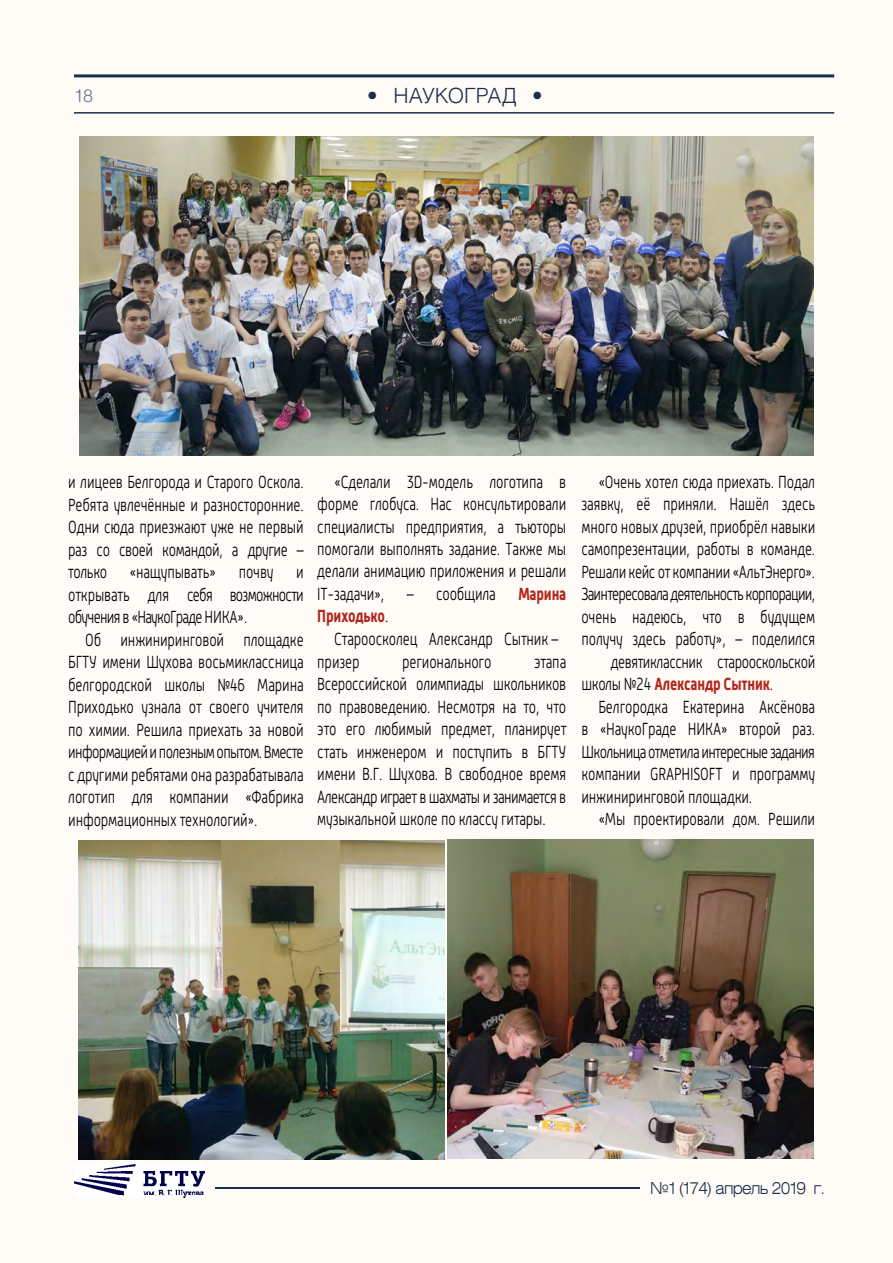
<style>
.page{position:relative;width:893px;height:1263px;background:#fffcf7}
.page>*{position:absolute;margin:0;border:0;box-sizing:border-box;transform-origin:0 0}
.t1{font:300 21px "Helios";letter-spacing:.005em;color:#1c2e4d}
.t2{font:300 18px/22.5px "Russia";letter-spacing:-.01em;color:#000;text-align:justify;scale:.77 1}
.t3{font:300 18px "Russia";letter-spacing:-.055em;color:#000;scale:.77 1}
.t4{font:300 18px "Russia";letter-spacing:-.045em;color:#000;scale:.77 1}
.t5{font:300 18px "Russia";letter-spacing:-.03em;color:#000;scale:.77 1}
.t6{font:700 18px "Russia";letter-spacing:-.01em;color:#b4261c;scale:.77 1}
.t7{font:300 18px "Helios";color:#64718f}
.t8{font:16.5px "Helios Ext Light C";letter-spacing:-.05em;color:#1c2e4d;scale:.9 1}
.s1{font-weight:700;color:#b4261c}
.s2{font-weight:300;color:#000}
</style>
<div class="page">
<hr style="left:215px;top:1187px;width:425px;height:2px;background:#1c2e4d">
<img style="left:74px;top:1164px;width:130px;height:33px">
<hr style="left:74px;top:112px;width:760px;height:2px;background:#1c2e4d">
<hr style="left:74px;top:74px;width:760px;height:3px;background:#1c2e4d">
<img style="left:79px;top:137px;width:734px;height:319px">
<img style="left:78px;top:840px;width:366px;height:319px">
<img style="left:447px;top:840px;width:366px;height:319px">
<p class="t7" style="left:74px;top:85px;width:21px">18</p>
<p class="t1" style="left:367px;top:84px;width:177px">• НАУКОГРАД •</p>
<p class="t2" style="left:68px;top:471px;width:308px">и лицеев Белгорода и Старого Оскола.<br>Ребята увлечённые и разносторонние.<br>Одни сюда приезжают уже не первый раз со своей командой, а другие – только «нащупывать»</p>
<p class="t2" style="left:239px;top:561px;width:47px">почву</p>
<p class="t2" style="left:68px;top:560px;width:308px;text-indent:228px">и открывать для себя возможности обучения в «НаукоГраде НИКА».</p>
<p class="t2" style="left:68px;top:628px;width:307px;text-indent:17px">Об инжиниринговой площадке БГТУ имени Шухова восьмиклассница белгородской школы №46 Марина Приходько узнала от своего учителя по химии. Решила приехать за новой информацией и полезным опытом. Вместе с другими ребятами она разрабатывала логотип для компании «Фабрика информационных технологий».</p>
<p class="t2" style="left:317px;top:470px;width:325px;text-indent:17px">«Сделали 3D-модель логотипа в форме глобуса. Нас консультировали специалисты предприятия, а тьюторы помогали выполнять задание. Также мы делали анимацию приложения и решали IT-задачи», – сообщила <span class="s1">Марина Приходько</span>.</p>
<p class="t2" style="left:317px;top:628px;width:315px;text-indent:17px">Староосколец Александр Сытник – призер</p>
<p class="t2" style="left:317px;top:650px;width:325px;text-indent:217px">этапа Всероссийской олимпиады школьников по правоведению. Несмотря на то, что это его любимый предмет, планирует стать инженером и поступить в БГТУ имени В.Г. Шухова. В свободное время Александр играет в шахматы и занимается в музыкальной школе по классу гитары.</p>
<p class="t2" style="left:402px;top:650px;width:117px">регионального</p>
<p class="t2" style="left:598px;top:470px;width:283px">«Очень хотел сюда приехать. Подал</p>
<p class="t2" style="left:581px;top:493px;width:305px">заявку, её приняли. Нашёл здесь</p>
<p class="t2" style="left:581px;top:515px;width:305px">много новых друзей, приобрёл навыки</p>
<p class="t2" style="left:581px;top:538px;width:305px">самопрезентации, работы в команде.</p>
<p class="t2" style="left:581px;top:560px;width:305px">Решали кейс от компании «АльтЭнерго».</p>
<p class="t3" style="left:581px;top:584px;width:305px">Заинтересовала деятельность корпорации,</p>
<p class="t2" style="left:581px;top:605px;width:305px">очень надеюсь, что в будущем</p>
<p class="t2" style="left:581px;top:628px;width:305px">получу здесь работу», – поделился</p>
<p class="t5" style="left:611px;top:651px;width:267px">девятиклассник старооскольской</p>
<p class="t6" style="left:581px;top:673px;width:251px"><span class="s2">школы №24</span> Александр Сытник<span class="s2">.</span></p>
<p class="t2" style="left:598px;top:695px;width:283px">Белгородка Екатерина Аксёнова</p>
<p class="t2" style="left:581px;top:718px;width:305px">в «НаукоГраде НИКА» второй раз.</p>
<p class="t4" style="left:581px;top:741px;width:305px">Школьница отметила интересные задания</p>
<p class="t2" style="left:581px;top:763px;width:305px">компании GRAPHISOFT и программу</p>
<p class="t2" style="left:581px;top:785px;width:223px">инжиниринговой площадки.</p>
<p class="t2" style="left:598px;top:808px;width:283px">«Мы проектировали дом. Решили</p>
<p class="t8" style="left:650px;top:1177px;width:196px">№1 (174) апрель 2019 г.</p>
</div>
